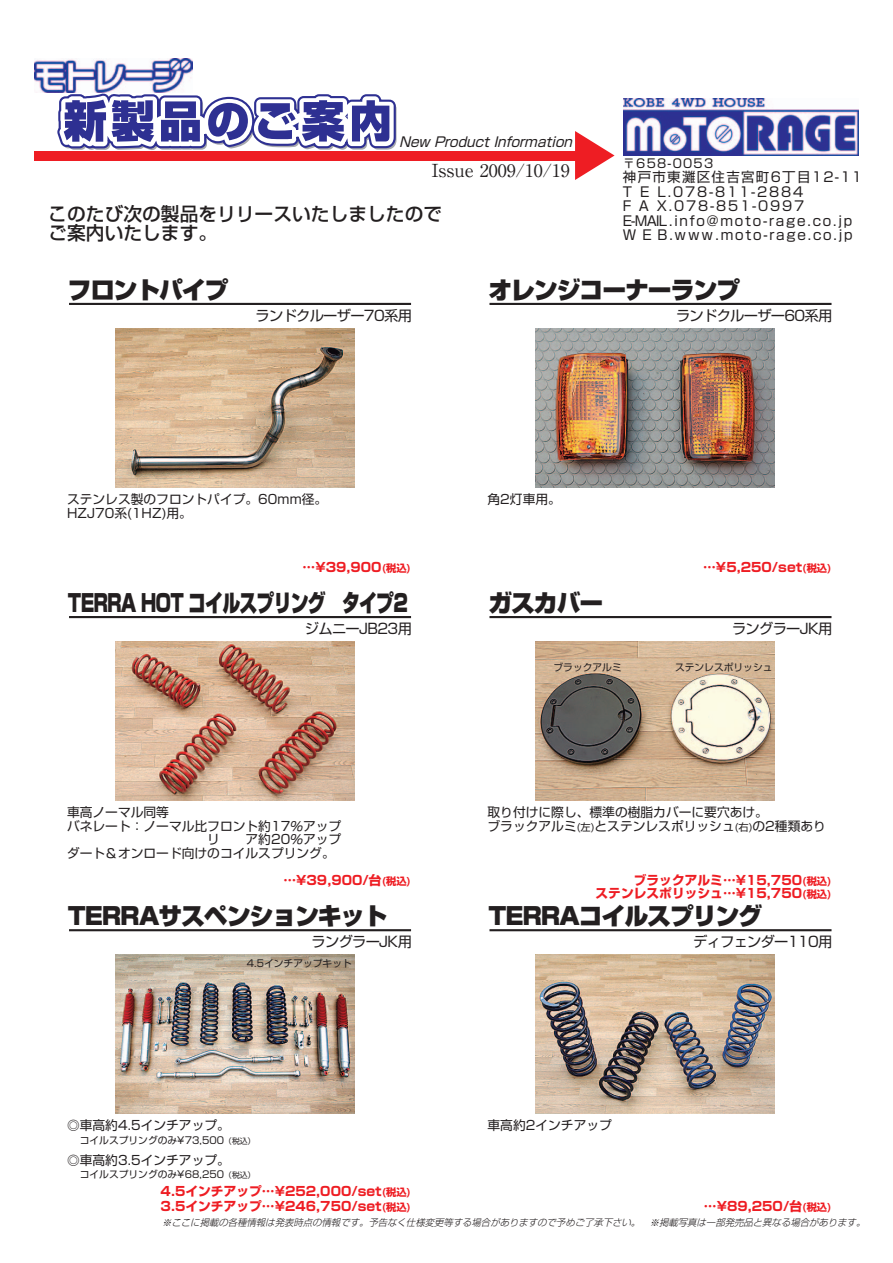
<style>
.page{position:relative;width:893px;height:1263px;background:#fff}
.page>*{position:absolute;margin:0;border:0;box-sizing:border-box;transform-origin:0 0}
.t1{font:900 24px "Shin Go";letter-spacing:-.05em;color:#231f20}
.t2{font:900 24px "Shin Go";letter-spacing:-.05em;color:#231f20;scale:.75 1}
.t3{font:500 18.75px/18.8px "Shin Go";color:#231f20}
.t4{font:18px "Ryumin";color:#231f20}
.t5{font:14.25px "Shin Go";letter-spacing:-.05em;color:#231f20}
.t6{font:13.5px/14.4px "Shin Go";letter-spacing:.13em;color:#231f20}
.t7{font:italic 13.5px "Shin Go";color:#231f20}
.t8{font:12.75px/13.5px "Shin Go";color:#231f20}
.t9{font:700 12.75px/13.5px "Shin Go";color:#ee1d23;text-align:right}
.t10{font:12.3px "Shin Go";letter-spacing:.095em;color:#231f20}
.t11{font:9.75px "Shin Go";color:#231f20}
.t12{font:italic 300 9.45px "Shin Go";color:#231f20}
.s1{font-size:10.2px}
.s2{font-size:7.8px}
</style>
<div class="page">
<div style="left:34px;top:151px;width:570px;height:9px;background:#ee1d23"></div>
<img style="left:623px;top:99px;width:235px;height:56px">
<svg style="left:56px;top:93px;width:341px;height:68px"></svg>
<img style="left:35px;top:59px;width:158px;height:34px">
<svg style="left:575px;top:131px;width:40px;height:49px"></svg>
<hr style="left:69px;top:303px;width:342px;height:2px;background:#231f20">
<hr style="left:489px;top:303px;width:342px;height:2px;background:#231f20">
<hr style="left:69px;top:616px;width:342px;height:2px;background:#231f20">
<hr style="left:489px;top:616px;width:342px;height:2px;background:#231f20">
<hr style="left:69px;top:929px;width:342px;height:2px;background:#231f20">
<hr style="left:489px;top:929px;width:342px;height:2px;background:#231f20">
<img style="left:115px;top:328px;width:239px;height:160px">
<img style="left:536px;top:328px;width:239px;height:160px">
<img style="left:115px;top:642px;width:239px;height:159px">
<img style="left:536px;top:641px;width:239px;height:160px">
<img style="left:115px;top:954px;width:239px;height:160px">
<img style="left:536px;top:954px;width:239px;height:160px">
<p class="t7" style="left:399px;top:133px;width:178px">New Product Information</p>
<h3 class="t4" style="left:432px;top:159px;width:139px">Issue 2009/10/19</h3>
<h2 class="t3" style="left:48px;top:203px;width:395px">このたび次の製品をリリースいたしましたのでご案内いたします。</h2>
<p class="t10" style="left:623px;top:155px;width:92px">〒658-0053</p>
<p class="t6" style="left:623px;top:169px;width:241px">神戸市東灘区住吉宮町6丁目12-11<br>T E L.078-811-2884<br>F A X.078-851-0997<br>E-MAIL.info@moto-rage.co.jp<br>W E B.www.moto-rage.co.jp</p>
<h1 class="t1" style="left:68px;top:273px;width:162px">フロントパイプ</h1>
<p class="t5" style="left:256px;top:306px;width:158px">ランドクルーザー70系用</p>
<h1 class="t1" style="left:488px;top:273px;width:253px">オレンジコーナーランプ</h1>
<p class="t5" style="left:676px;top:306px;width:158px">ランドクルーザー60系用</p>
<p class="t8" style="left:67px;top:492px;width:262px">ステンレス製のフロントパイプ。60mm径。<br>HZJ70系(1HZ)用。</p>
<p class="t8" style="left:487px;top:492px;width:75px">角2灯車用。</p>
<p class="t9" style="left:303px;top:559px;width:110px">…¥39,900<span class="s1">(税込)</span></p>
<p class="t9" style="left:703px;top:559px;width:130px">…¥5,250/set<span class="s1">(税込)</span></p>
<h1 class="t2" style="left:68px;top:587px;width:455px">TERRA HOT コイルスプリング タイプ2</h1>
<p class="t5" style="left:305px;top:619px;width:108px">ジムニーJB23用</p>
<h1 class="t1" style="left:488px;top:587px;width:117px">ガスカバー</h1>
<p class="t5" style="left:732px;top:619px;width:102px">ラングラーJK用</p>
<p class="t11" style="left:553px;top:660px;width:70px">ブラックアルミ</p>
<p class="t11" style="left:675px;top:660px;width:99px">ステンレスポリッシュ</p>
<p class="t8" style="left:67px;top:805px;width:104px">車高ノーマル同等</p>
<p class="t8" style="left:67px;top:818px;width:276px">バネレート：ノーマル比フロント約17％アップ</p>
<p class="t8" style="left:207px;top:832px;width:14px">リ</p>
<p class="t8" style="left:67px;top:832px;width:276px;text-indent:179px">ア約20％アップダート＆オンロード向けのコイルスプリング。</p>
<p class="t9" style="left:283px;top:872px;width:129px">…¥39,900/台<span class="s1">(税込)</span></p>
<p class="t8" style="left:487px;top:805px;width:340px">取り付けに際し、標準の樹脂カバーに要穴あけ。<br>ブラックアルミ<span class="s1">(左)</span>とステンレスポリッシュ<span class="s1">(右)</span>の2種類あり</p>
<p class="t9" style="left:595px;top:872px;width:238px">ブラックアルミ…¥15,750<span class="s1">(税込)<br></span>ステンレスポリッシュ…¥15,750<span class="s1">(税込)</span></p>
<h1 class="t1" style="left:68px;top:900px;width:321px">TERRAサスペンションキット</h1>
<p class="t5" style="left:312px;top:932px;width:102px">ラングラーJK用</p>
<h1 class="t1" style="left:488px;top:900px;width:276px">TERRAコイルスプリング</h1>
<p class="t5" style="left:693px;top:932px;width:141px">ディフェンダー110用</p>
<p class="t11" style="left:247px;top:957px;width:107px">4.5インチアップキット</p>
<p class="t8" style="left:67px;top:1118px;width:164px">◎車高約4.5インチアップ。</p>
<p class="t11" style="left:80px;top:1134px;width:177px">コイルスプリングのみ¥73,500<span class="s2">（税込）</span></p>
<p class="t8" style="left:67px;top:1152px;width:164px">◎車高約3.5インチアップ。</p>
<p class="t11" style="left:80px;top:1168px;width:177px">コイルスプリングのみ¥68,250<span class="s2">（税込）</span></p>
<p class="t9" style="left:161px;top:1183px;width:252px;line-height:15px;text-align:left">4.5インチアップ…¥252,000/set<span class="s1">(税込)<br></span>3.5インチアップ…¥246,750/set<span class="s1">(税込)</span></p>
<p class="t8" style="left:487px;top:1118px;width:126px">車高約2インチアップ</p>
<p class="t9" style="left:704px;top:1199px;width:129px">…¥89,250/台<span class="s1">(税込)</span></p>
<p class="t12" style="left:162px;top:1216px;width:707px">※ここに掲載の各種情報は発表時点の情報です。予告なく仕様変更等する場合がありますので予めご了承下さい。 ※掲載写真は一部発売品と異なる場合があります。</p>
</div>
